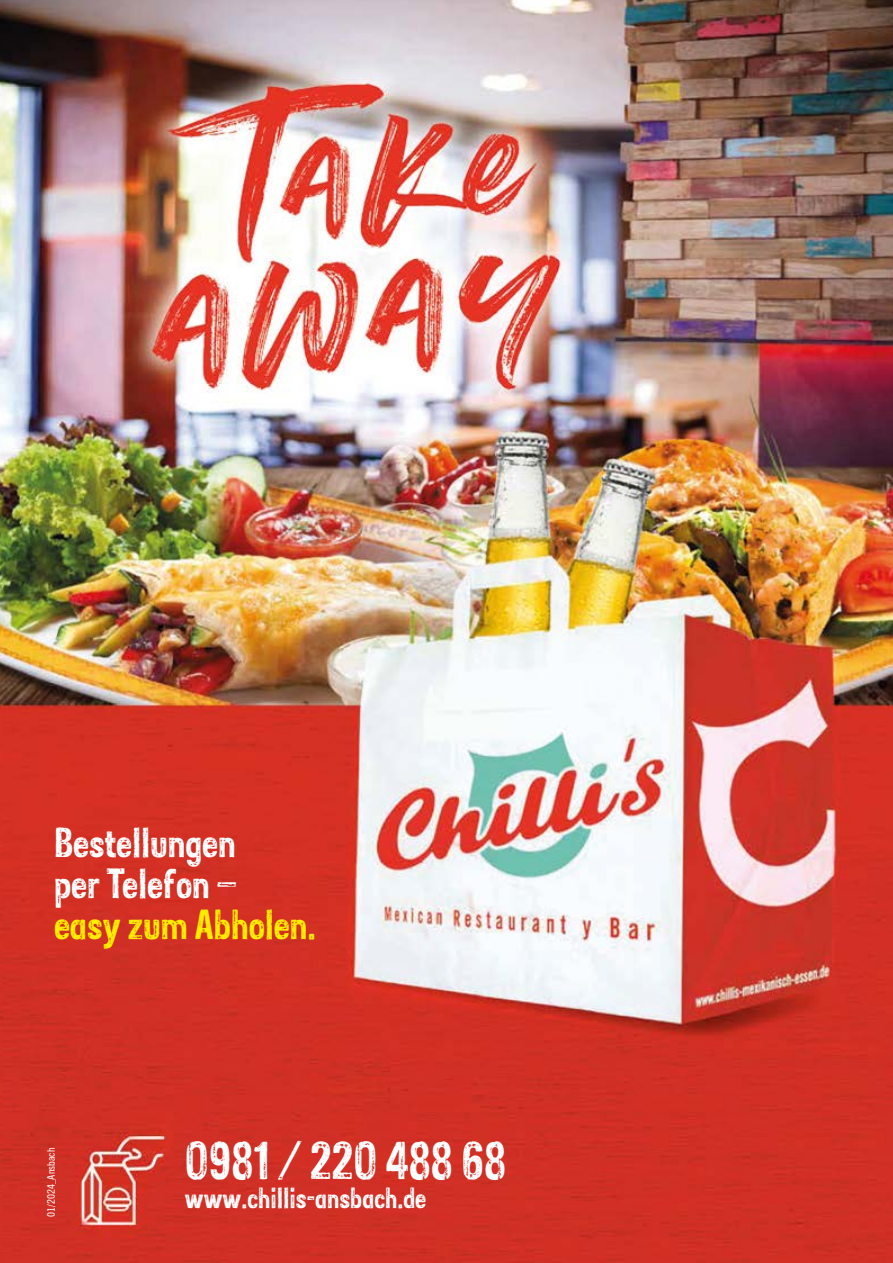
<style>
.page{position:relative;width:893px;height:1263px;background:#fff}
.page>*{position:absolute;margin:0;border:0;box-sizing:border-box;transform-origin:0 0}
.t1{font:43.5px "Sans Culottes";color:#fff}
.t2{font:34.5px/41.4px "Sans Culottes";color:#fff}
.t3{font:34.5px "Sans Culottes";color:#ffed00}
.t4{font:24px "Sans Culottes";color:#fff}
.t5{font:condensed 10.5px "Trade Gothic Next LT Pro";color:#fff}
</style>
<div class="page">
<img style="left:0;top:0;width:893px;height:1263px">
<p class="t2" style="left:54px;top:821px;width:185px">Bestellungen per Telefon –</p>
<p class="t3" style="left:54px;top:899px;width:264px">easy zum Abholen.</p>
<p class="t5" style="left:44px;top:1217px;width:71px;rotate:-90deg">01/2024_Ansbach</p>
<p class="t1" style="left:185px;top:1128px;width:323px">0981 / 220 488 68</p>
<p class="t4" style="left:185px;top:1180px;width:243px">www.chillis-ansbach.de</p>
</div>
